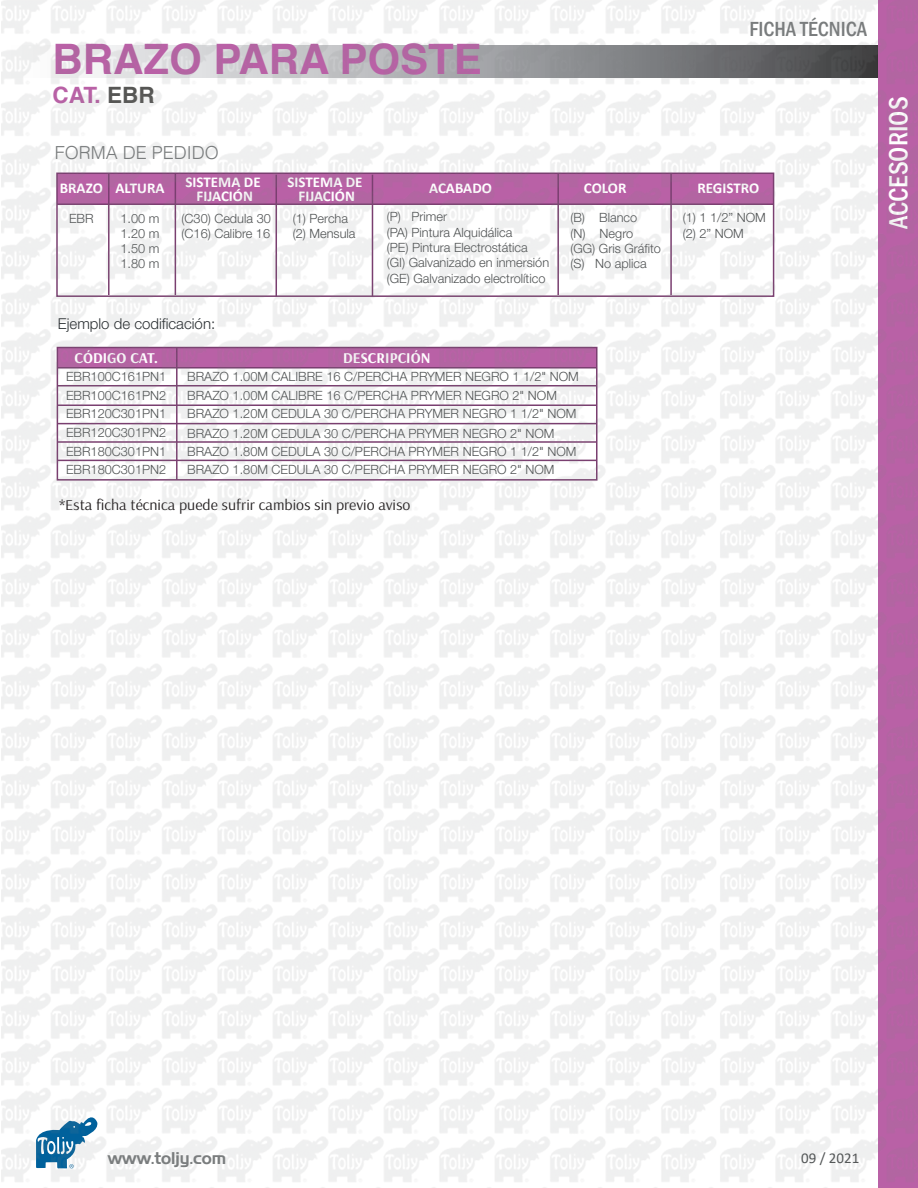
<style>
.page{position:relative;width:918px;height:1188px;background:#fff}
.page>*{position:absolute;margin:0;border:0;box-sizing:border-box;transform-origin:0 0}
.t1{font:700 42px "Helvetica";color:#b961a6}
.t2{font:500 condensed 27px "Franklin Gothic";color:#fff}
.t3{font:700 22.5px "Helvetica";color:#b961a6}
.t4{font:500 condensed 21px "Franklin Gothic";color:#797c7d}
.t5{font:300 18px "Helvetica";color:#797c7d}
.t6{font:16.5px "Aero";color:#7a7d7e}
.t7{font:700 15px/13.5px "Calibri";color:#fff;text-align:center}
.t8{font:15px "Arsenal";color:#231f20;scale:1.06 1}
.t9{font:15px "Helvetica Neue LT 45 Lt";color:#2a2f32}
.t10{font:700 15px "Arsenal";color:#fff}
.t11{font:15px "Calibri";color:#545758}
.t12{font:12.75px/15.3px "Helvetica Neue LT 45 Lt";color:#4e5152}
.s1{color:#565654}
</style>
<div class="page">
<img style="left:2px;top:0;width:916px;height:1188px">
<h1 class="t1" style="left:52px;top:26px;width:431px">BRAZO PARA POSTE</h1>
<h3 class="t3" style="left:52px;top:77px;width:104px">CAT. <span class="s1">EBR</span></h3>
<h3 class="t5" style="left:55px;top:139px;width:166px">FORMA DE PEDIDO</h3>
<h3 class="t4" style="left:749px;top:15px;width:119px">FICHA TÉCNICA</h3>
<p class="t7" style="left:60px;top:181px;width:45px">BRAZO</p>
<p class="t12" style="left:69px;top:210px;width:26px">EBR</p>
<p class="t7" style="left:186px;top:175px;width:77px">SISTEMA DE<br>FIJACIÓN</p>
<p class="t12" style="left:182px;top:210px;width:91px">(C30) Cedula 30 (C16) Calibre 16</p>
<p class="t12" style="left:683px;top:210px;width:85px">(1) 1 1/2” NOM (2) 2” NOM</p>
<p class="t7" style="left:287px;top:175px;width:77px">SISTEMA DE<br>FIJACIÓN</p>
<p class="t7" style="left:116px;top:181px;width:51px">ALTURA</p>
<p class="t7" style="left:429px;top:181px;width:64px">ACABADO</p>
<p class="t7" style="left:584px;top:181px;width:44px">COLOR</p>
<p class="t7" style="left:697px;top:181px;width:63px">REGISTRO</p>
<p class="t12" style="left:121px;top:210px;width:40px;text-align:justify">1.00 m 1.20 m 1.50 m 1.80 m</p>
<p class="t12" style="left:293px;top:210px;width:64px">(1) Percha (2) Mensula</p>
<p class="t12" style="left:387px;top:209px;width:164px">(P) Primer<br>(PA) Pintura Alquidálica<br>(PE) Pintura Electrostática (GI) Galvanizado en inmersión (GE) Galvanizado electrolítico</p>
<p class="t12" style="left:570px;top:210px;width:92px">(B) Blanco<br>(N) Negro (GG) Gris Gráfito (S) No aplica</p>
<p class="t9" style="left:58px;top:315px;width:159px">Ejemplo de codificación:</p>
<p class="t10" style="left:75px;top:349px;width:85px">CÓDIGO CAT.</p>
<p class="t10" style="left:343px;top:349px;width:89px">DESCRIPCIÓN</p>
<p class="t12" style="left:66px;top:367px;width:102px;line-height:18.6px;text-align:justify">EBR100C161PN1<br>EBR100C161PN2<br>EBR120C301PN1<br>EBR120C301PN2<br>EBR180C301PN1<br>EBR180C301PN2</p>
<p class="t12" style="left:187px;top:369px;width:393px">BRAZO 1.00M CALIBRE 16 C/PERCHA PRYMER NEGRO 1 1/2" NOM</p>
<p class="t12" style="left:187px;top:387px;width:371px">BRAZO 1.00M CALIBRE 16 C/PERCHA PRYMER NEGRO 2" NOM</p>
<p class="t12" style="left:187px;top:406px;width:391px">BRAZO 1.20M CEDULA 30 C/PERCHA PRYMER NEGRO 1 1/2" NOM</p>
<p class="t12" style="left:187px;top:426px;width:369px">BRAZO 1.20M CEDULA 30 C/PERCHA PRYMER NEGRO 2" NOM</p>
<p class="t12" style="left:187px;top:443px;width:391px">BRAZO 1.80M CEDULA 30 C/PERCHA PRYMER NEGRO 1 1/2" NOM</p>
<p class="t12" style="left:187px;top:462px;width:369px">BRAZO 1.80M CEDULA 30 C/PERCHA PRYMER NEGRO 2" NOM</p>
<p class="t8" style="left:59px;top:496px;width:333px">*Esta ficha técnica puede sufrir cambios sin previo aviso</p>
<h2 class="t2" style="left:881px;top:229px;width:134px;rotate:-90deg">ACCESORIOS</h2>
<p class="t6" style="left:108px;top:1148px;width:120px">www.toljy.com</p>
<p class="t11" style="left:801px;top:1148px;width:60px">09 / 2021</p>
</div>
